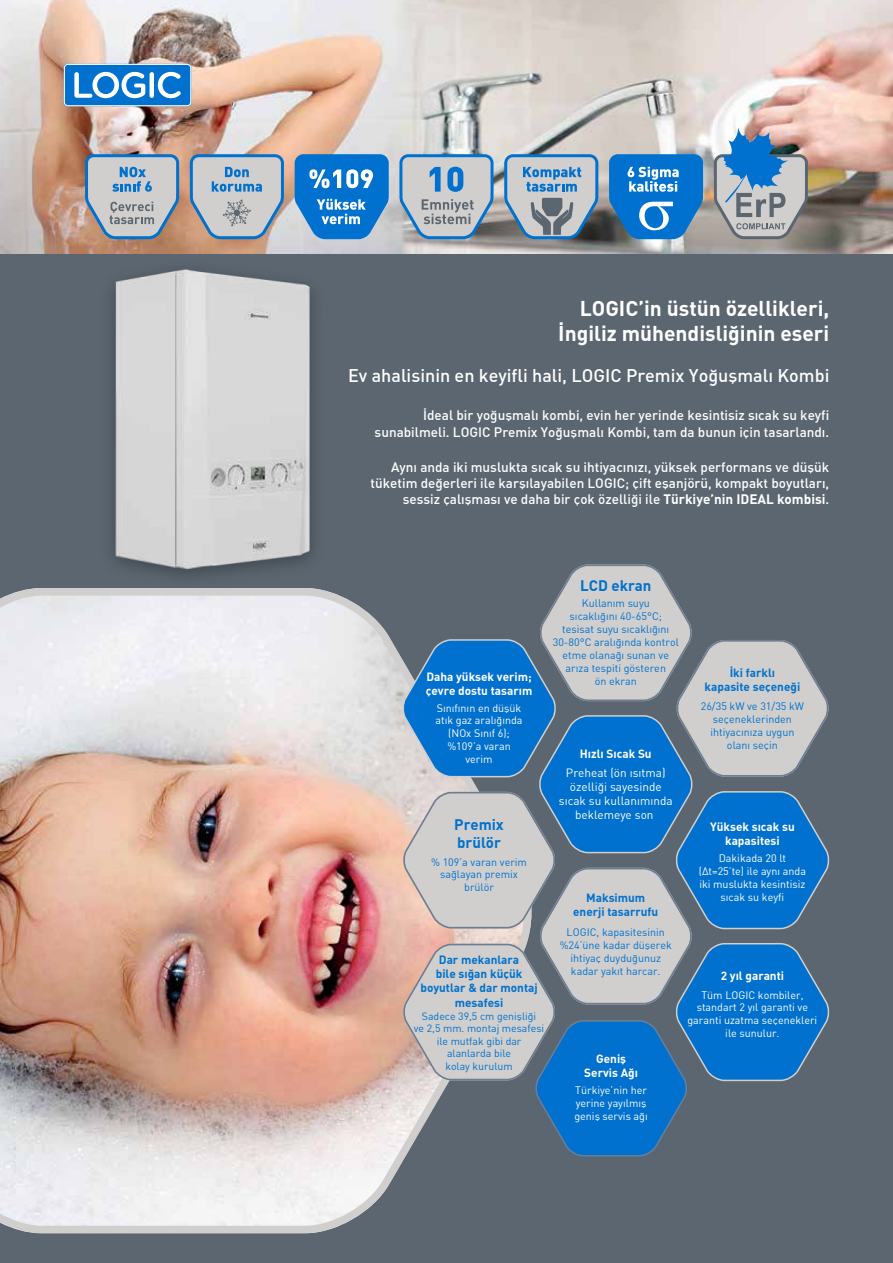
<style>
.page{position:relative;width:893px;height:1263px;background:#5b6670}
.page>*{position:absolute;margin:0;border:0;box-sizing:border-box;transform-origin:0 0}
.t1{font:21px/25.2px "DINT Bold";color:#fff;text-align:right}
.t2{font:18px "DINT Medium";color:#fff}
.t3{font:15px/18px "DINT Bold";color:#0071ce}
.t4{font:13.5px/16.2px "DINT Medium";color:#fff;text-align:right}
.t5{font:11.85px/14.1px "DINT Bold";color:#0071ce;text-align:center}
.t6{font:11.85px/14.1px "DINT Bold";color:#fff;text-align:center}
.t7{font:11.85px/14.1px "DINT";color:#fff;text-align:center}
.t8{font:10.65px/12.9px "DINT";color:#0071ce;text-align:center}
.t9{font:10.65px/12.9px "DINT";color:#fff;text-align:center}
.t10{font:10.5px/12.6px "DINT";color:#0071ce;text-align:center}
.s1{font-family:"DINT Bold"}
</style>
<div class="page">
<img style="left:0;top:0;width:893px;height:254px">
<svg style="left:64px;top:64px;width:127px;height:42px;background:#4396da"></svg>
<svg style="left:190px;top:154px;width:94px;height:85px;background:#abb9c5"></svg>
<svg style="left:399px;top:154px;width:95px;height:85px;background:#a0b3c1"></svg>
<svg style="left:504px;top:154px;width:95px;height:85px;background:#90a5b5"></svg>
<svg style="left:609px;top:154px;width:94px;height:85px;background:#2c83ca"></svg>
<svg style="left:85px;top:154px;width:94px;height:85px;background:#a8b4be"></svg>
<svg style="left:294px;top:154px;width:95px;height:85px;background:#3a8ed4"></svg>
<svg style="left:714px;top:128px;width:94px;height:111px;background:#8fa3b4"></svg>
<img style="left:0;top:588px;width:405px;height:645px">
<svg style="left:402px;top:564px;width:428px;height:593px"></svg>
<img style="left:93px;top:251px;width:239px;height:344px">
<img style="left:106px;top:259px;width:213px;height:319px">
<h1 class="t1" style="left:558px;top:295px;width:273px">LOGIC’in üstün özellikleri,<br>İngiliz mühendisliğinin eseri</h1>
<h2 class="t2" style="left:348px;top:364px;width:483px">Ev ahalisinin en keyifli hali, LOGIC Premix Yoğuşmalı Kombi</h2>
<p class="t4" style="left:375px;top:407px;width:456px">İdeal bir yoğuşmalı kombi, evin her yerinde kesintisiz sıcak su keyfi sunabilmeli. LOGIC Premix Yoğuşmalı Kombi, tam da bunun için tasarlandı.</p>
<p class="t4" style="left:371px;top:458px;width:460px">Aynı anda iki muslukta sıcak su ihtiyacınızı, yüksek performans ve düşük tüketim değerleri ile karşılayabilen LOGIC; çift eşanjörü, kompakt boyutları, sessiz çalışması ve daha bir çok özelliği ile <span class="s1">Türkiye’nin IDEAL kombisi</span>.</p>
<p class="t6" style="left:426px;top:669px;width:108px;text-align:left">Daha yüksek verim; çevre dostu tasarım</p>
<p class="t9" style="left:436px;top:701px;width:89px">Sınıfının en düşük atık gaz aralığında (NOx Sınıf 6); %109’a varan verim</p>
<p class="t3" style="left:454px;top:815px;width:51px">Premix brülör</p>
<p class="t8" style="left:431px;top:855px;width:97px">% 109’a varan verim sağlayan premix brülör</p>
<p class="t5" style="left:420px;top:952px;width:119px">Dar mekanlara<br>bile sığan küçük boyutlar &amp; dar montaj mesafesi</p>
<p class="t10" style="left:414px;top:1009px;width:132px">Sadece 39,5 cm genişliği<br>ve 2,5 mm. montaj mesafesi ile mutfak gibi dar alanlarda bile<br>kolay kurulum</p>
<p class="t3" style="left:580px;top:576px;width:73px">LCD ekran</p>
<p class="t8" style="left:553px;top:597px;width:128px">Kullanım suyu<br>sıcaklığını 40-65°C; tesisat suyu sıcaklığını<br>30-80°C aralığında kontrol etme olanağı sunan ve arıza tespiti gösteren<br>ön ekran</p>
<p class="t6" style="left:580px;top:746px;width:73px">Hızlı Sıcak Su</p>
<p class="t7" style="left:559px;top:765px;width:115px">Preheat (ön ısıtma) özelliği sayesinde sıcak su kullanımında beklemeye son</p>
<p class="t5" style="left:573px;top:890px;width:87px">Maksimum enerji tasarrufu</p>
<p class="t8" style="left:560px;top:926px;width:114px">LOGIC, kapasitesinin %24’üne kadar düşerek ihtiyaç duyduğunuz kadar yakıt harcar.</p>
<p class="t6" style="left:584px;top:1051px;width:55px">Geniş<br>Servis Ağı</p>
<p class="t9" style="left:574px;top:1083px;width:75px;text-align:left">Türkiye’nin her yerine yayılmış geniş servis ağı</p>
<p class="t5" style="left:705px;top:665px;width:97px">İki farklı<br>kapasite seçeneği</p>
<p class="t8" style="left:701px;top:699px;width:105px">26/35 kW ve 31/35 kW seçeneklerinden ihtiyacınıza uygun olanı seçin</p>
<p class="t6" style="left:710px;top:819px;width:86px">Yüksek sıcak su kapasitesi</p>
<p class="t9" style="left:699px;top:852px;width:109px">Dakikada 20 lt (∆t=25’te) ile aynı anda iki muslukta kesintisiz sıcak su keyfi</p>
<p class="t6" style="left:721px;top:968px;width:65px">2 yıl garanti</p>
<p class="t9" style="left:687px;top:988px;width:131px">Tüm LOGIC kombiler, standart 2 yıl garanti ve garanti uzatma seçenekleri ile sunulur.</p>
</div>
